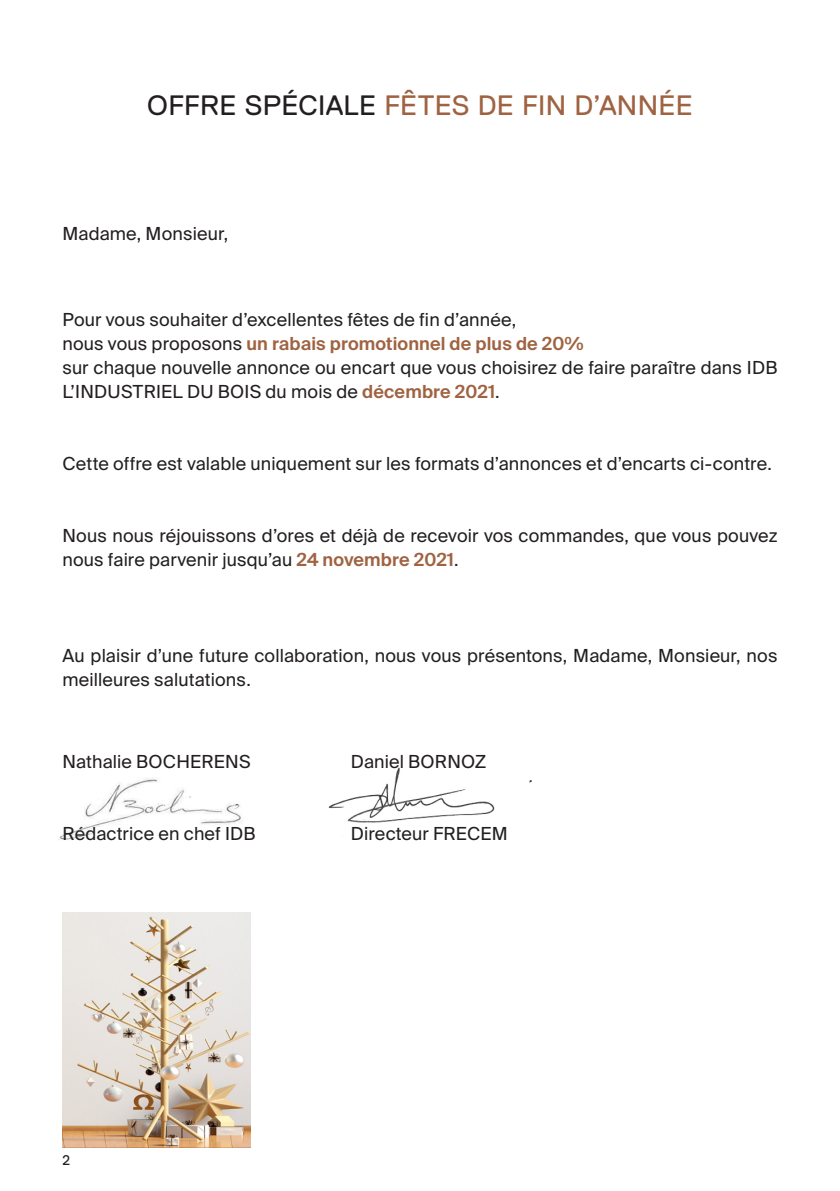
<style>
.page{position:relative;width:840px;height:1191px;background:#fff}
.page>*{position:absolute;margin:0;border:0;box-sizing:border-box;transform-origin:0 0}
.TITRE_DONNES_MEDIA{font:28px "Replica Pro";letter-spacing:.01em;color:#9f6342}
.TXT_COURANT{font:18px/24px "Suisse Intl";letter-spacing:.01em;color:#231f20}
.TXT_COURANT-2{font:600 18px "Suisse Intl";letter-spacing:.005em;color:#9f6342}
.Date{font:14px "Replica Pro";color:#231f20}
.s1{color:#231f20}
.s2{font-weight:400;color:#231f20}
.s3{font-weight:600;color:#9f6342}
</style>
<div class="page">
<img style="left:328px;top:767px;width:203px;height:56px">
<img style="left:58px;top:778px;width:183px;height:62px">
<img style="left:62px;top:912px;width:188px;height:235px">
<p class="TITRE_DONNES_MEDIA" style="left:147px;top:90px;width:547px"><span class="s1">OFFRE SPÉCIALE</span> FÊTES DE FIN D’ANNÉE</p>
<p class="TXT_COURANT" style="left:62px;top:222px;width:167px">Madame, Monsieur,</p>
<p class="TXT_COURANT" style="left:62px;top:308px;width:455px">Pour vous souhaiter d’excellentes fêtes de fin d’année,</p>
<p class="TXT_COURANT-2" style="left:62px;top:333px;width:522px"><span class="s2">nous vous proposons</span> un rabais promotionnel de plus de 20%</p>
<p class="TXT_COURANT" style="left:62px;top:356px;width:716px">sur chaque nouvelle annonce ou encart que vous choisirez de faire paraître dans IDB<br>L’INDUSTRIEL DU BOIS du mois de <span class="s3">décembre 2021</span>.</p>
<p class="TXT_COURANT" style="left:62px;top:452px;width:710px">Cette offre est valable uniquement sur les formats d’annonces et d’encarts ci-contre.</p>
<p class="TXT_COURANT" style="left:62px;top:524px;width:716px">Nous nous réjouissons d’ores et déjà de recevoir vos commandes, que vous pouvez nous faire parvenir jusqu’au <span class="s3">24 novembre 2021</span>.</p>
<p class="TXT_COURANT" style="left:62px;top:644px;width:716px">Au plaisir d’une future collaboration, nous vous présentons, Madame, Monsieur, nos meilleures salutations.</p>
<p class="TXT_COURANT" style="left:62px;top:750px;width:190px">Nathalie BOCHERENS</p>
<p class="TXT_COURANT" style="left:350px;top:750px;width:137px">Daniel BORNOZ</p>
<p class="TXT_COURANT" style="left:62px;top:822px;width:195px">Rédactrice en chef IDB</p>
<p class="TXT_COURANT" style="left:350px;top:822px;width:158px">Directeur FRECEM</p>
<p class="Date" style="left:62px;top:1152px;width:9px">2</p>
</div>
